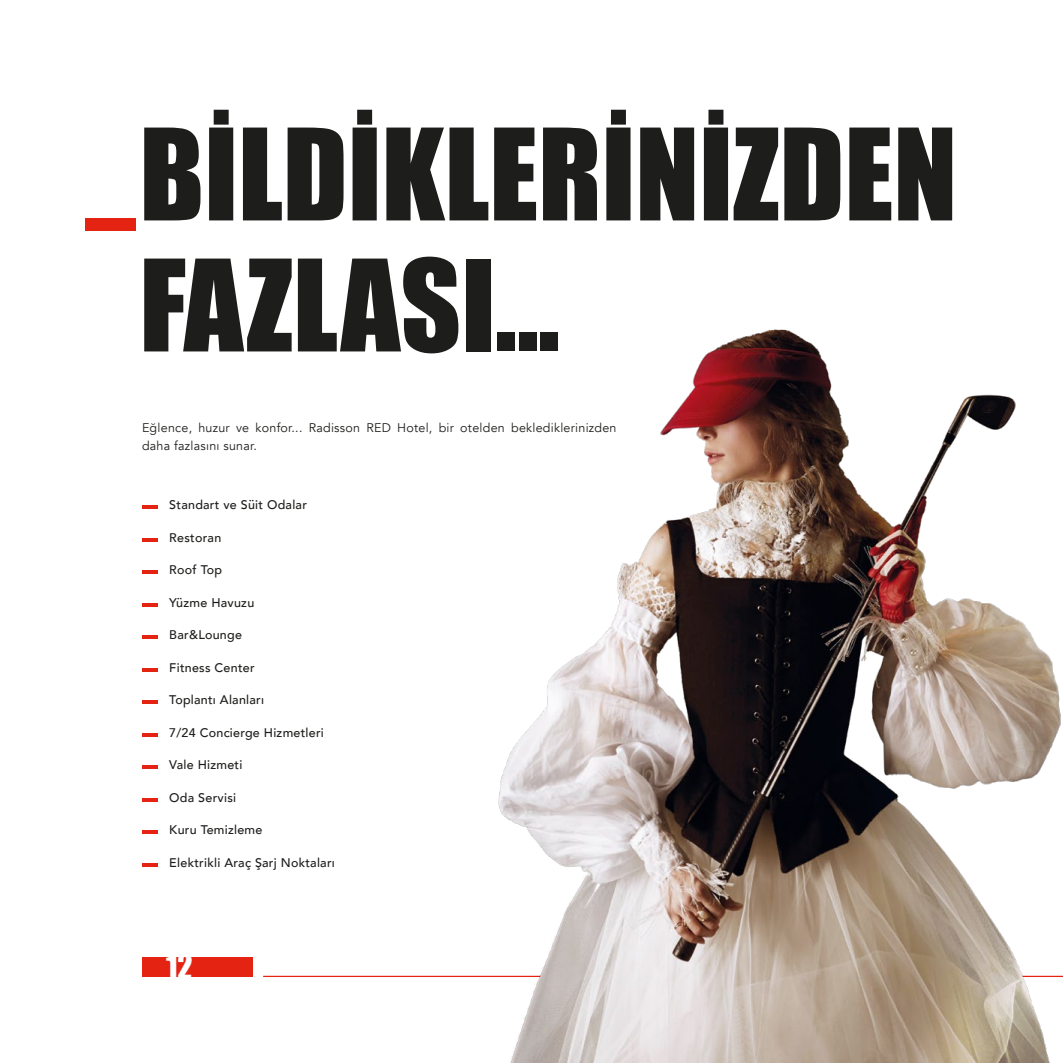
<style>
.page{position:relative;width:1063px;height:1063px;background:#fff}
.page>*{position:absolute;margin:0;border:0;box-sizing:border-box;transform-origin:0 0}
.t1{font:117.5px/131px "Impact";color:#1d1d1b}
.t2{font:30px "Impact";color:#fff}
.t3{font:500 12.5px "Avenir";letter-spacing:.02em;color:#1d1d1b}
.t4{font:12.5px/18px "Avenir";letter-spacing:.02em;color:#1d1d1b}
</style>
<div class="page">
<hr style="left:263px;top:976px;width:800px;height:1px;background:#e42313">
<div style="left:142px;top:957px;width:111px;height:20px;background:#e42313"></div>
<img style="left:464px;top:329px;width:599px;height:734px">
<div style="left:85px;top:218px;width:50px;height:13px;background:#e42313"></div>
<hr style="left:142px;top:505px;width:15px;height:4px;background:#e42313">
<hr style="left:142px;top:538px;width:15px;height:4px;background:#e42313">
<hr style="left:142px;top:570px;width:15px;height:4px;background:#e42313">
<hr style="left:142px;top:603px;width:15px;height:4px;background:#e42313">
<hr style="left:142px;top:635px;width:15px;height:4px;background:#e42313">
<hr style="left:142px;top:668px;width:15px;height:4px;background:#e42313">
<hr style="left:142px;top:700px;width:15px;height:4px;background:#e42313">
<hr style="left:142px;top:733px;width:15px;height:4px;background:#e42313">
<hr style="left:142px;top:766px;width:15px;height:3px;background:#e42313">
<hr style="left:142px;top:798px;width:15px;height:4px;background:#e42313">
<hr style="left:142px;top:831px;width:15px;height:3px;background:#e42313">
<hr style="left:142px;top:863px;width:15px;height:4px;background:#e42313">
<h1 class="t1" style="left:139px;top:106px;width:819px">BILDIKLERINIZDEN<br>FAZLASI...</h1>
<p class="t4" style="left:142px;top:419px;width:476px">Eğlence, huzur ve konfor... Radisson RED Hotel, bir otelden beklediklerinizden daha fazlasını sunar.</p>
<p class="t3" style="left:169px;top:494px;width:139px">Standart ve Süit Odalar</p>
<p class="t3" style="left:169px;top:527px;width:53px">Restoran</p>
<p class="t3" style="left:169px;top:559px;width:54px">Roof Top</p>
<p class="t3" style="left:169px;top:592px;width:86px">Yüzme Havuzu</p>
<p class="t3" style="left:169px;top:624px;width:74px">Bar&amp;Lounge</p>
<p class="t3" style="left:169px;top:657px;width:87px">Fitness Center</p>
<p class="t3" style="left:169px;top:689px;width:96px">Toplantı Alanları</p>
<p class="t3" style="left:169px;top:722px;width:156px">7/24 Concierge Hizmetleri</p>
<p class="t3" style="left:169px;top:754px;width:75px">Vale Hizmeti</p>
<p class="t3" style="left:169px;top:787px;width:68px">Oda Servisi</p>
<p class="t3" style="left:169px;top:819px;width:95px">Kuru Temizleme</p>
<p class="t3" style="left:169px;top:852px;width:167px">Elektrikli Araç Şarj Noktaları</p>
<h2 class="t2" style="left:166px;top:943px;width:28px">12</h2>
</div>
